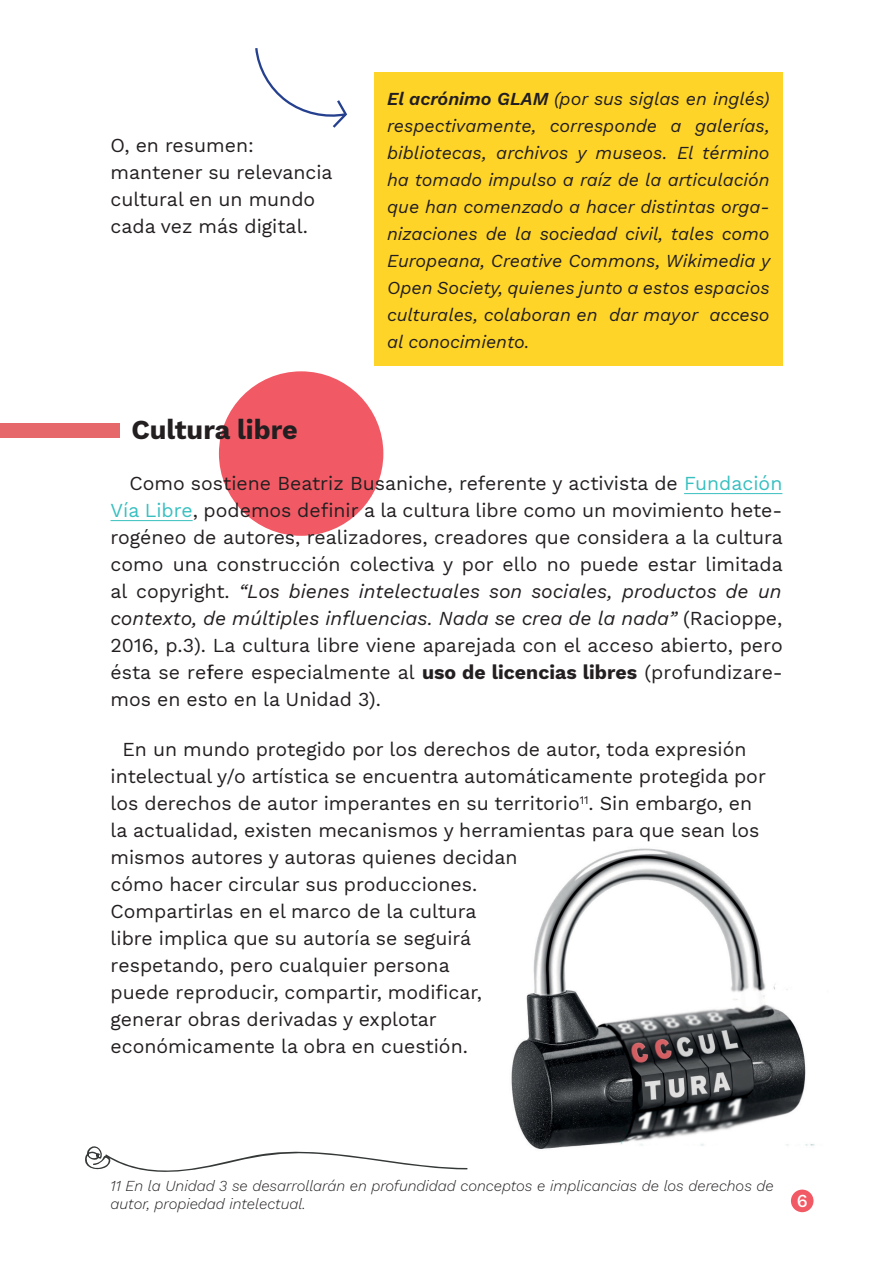
<style>
.page{position:relative;width:893px;height:1263px;background:#fff}
.page>*{position:absolute;margin:0;border:0;box-sizing:border-box;transform-origin:0 0}
.t1{font:700 27px "Work Sans";color:#231f20}
.t2{font:19.5px/27px "Work Sans";color:#231f20}
.t3{font:italic 18px/27px "Work Sans";color:#211e23;text-align:justify}
.t4{font:500 18px "Work Sans";color:#fff}
.t5{font:italic 300 15px/18px "Work Sans";color:#231f20}
.s1{font-weight:600}
.s2{color:#38bfc0}
.s3{font-style:italic}
.s4{font-weight:700}
</style>
<div class="page">
<div style="left:219px;top:371px;width:164px;height:165px;background:#f15a65;border-radius:50%"></div>
<div style="left:374px;top:72px;width:408px;height:294px;background:#ffd429"></div>
<svg style="left:85px;top:1146px;width:383px;height:26px"></svg>
<svg style="left:255px;top:48px;width:92px;height:80px"></svg>
<div style="left:1px;top:423px;width:119px;height:15px;background:#e7686a"></div>
<img style="left:511px;top:848px;width:304px;height:301px">
<hr style="left:111px;top:520px;width:82px;height:1px;background:#38bfc0">
<hr style="left:684px;top:493px;width:98px;height:1px;background:#38bfc0">
<div style="left:791px;top:1189px;width:22px;height:23px;background:#f15a65;border-radius:50%"></div>
<p class="t2" style="left:111px;top:131px;width:224px">O, en resumen: mantener su relevancia cultural en un mundo cada vez más digital.</p>
<p class="t3" style="left:387px;top:84px;width:384px"><span class="s1">El acrónimo GLAM</span> (por sus siglas en inglés) respectivamente, corresponde a galerías, bibliotecas, archivos y museos. El término ha tomado impulso a raíz de la articulación que han comenzado a hacer distintas orga&shy;nizaciones de la sociedad civil, tales como Europeana, Creative Commons, Wikimedia y Open Society, quienes junto a estos espacios culturales, colaboran en dar mayor acceso al conocimiento.</p>
<h1 class="t1" style="left:131px;top:409px;width:168px">Cultura libre</h1>
<p class="t2" style="left:111px;top:469px;width:674px;text-align:justify;text-indent:19px">Como sostiene Beatriz Busaniche, referente y activista de <span class="s2">Fundación Vía Libre</span>, podemos definir a la cultura libre como un movimiento hete&shy;rogéneo de autores, realizadores, creadores que considera a la cultura como una construcción colectiva y por ello no puede estar limitada al copyright. <span class="s3">“Los bienes intelectuales son sociales, productos de un contexto, de múltiples influencias. Nada se crea de la nada”</span> (Racioppe, 2016, p.3). La cultura libre viene aparejada con el acceso abierto, pero ésta se refere especialmente al <span class="s4">uso de licencias libres</span> (profundizare-</p>
<p class="t2" style="left:111px;top:658px;width:272px;text-indent:97px">i<br>mos en esto en la Unidad 3).</p>
<p class="t2" style="left:111px;top:735px;width:657px;text-indent:12px">En un mundo protegido por los derechos de autor, toda expresión intelectual y/o artística se encuentra automáticamente protegida por los derechos de autor imperantes en su territorio<sup>11</sup>. Sin embargo, en la actualidad, existen mecanismos y herramientas para que sean los mismos autores y autoras quienes decidan<br>cómo hacer circular sus producciones.<br>Compartirlas en el marco de la cultura<br>libre implica que su autoría se seguirá<br>respetando, pero cualquier persona<br>puede reproducir, compartir, modificar,<br>generar obras derivadas y explotar<br>económicamente la obra en cuestión.</p>
<p class="t5" style="left:111px;top:1176px;width:665px">11 En la Unidad 3 se desarrollarán en profundidad conceptos e implicancias de los derechos de autor, propiedad intelectual.</p>
<p class="t4" style="left:797px;top:1187px;width:12px">6</p>
</div>
